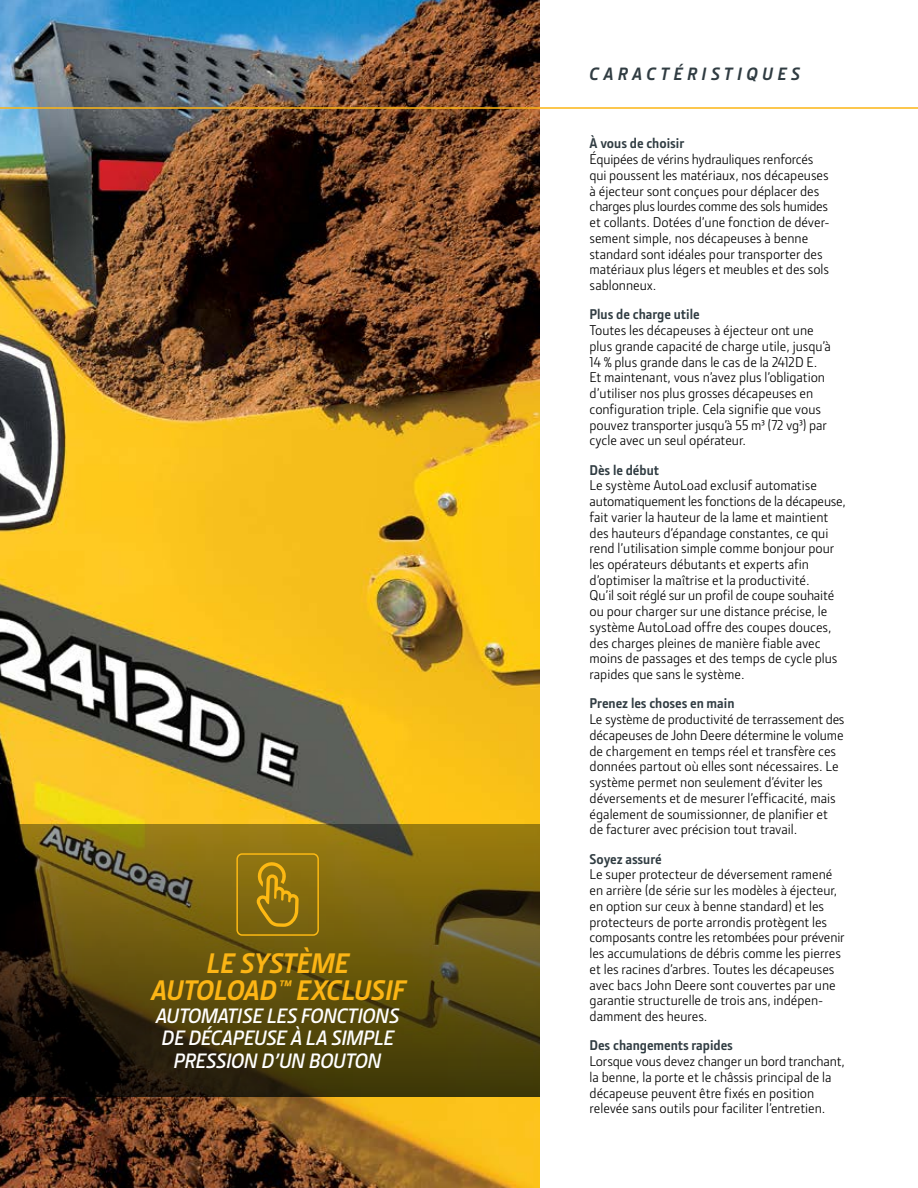
<style>
.page{position:relative;width:918px;height:1188px;background:#fff}
.page>*{position:absolute;margin:0;border:0;box-sizing:border-box;transform-origin:0 0}
.t1{font:italic 700 28.5px/27px "JD Sans Pro";letter-spacing:-.01em;color:#fcb515;text-align:center}
.t2{font:italic 600 21px/22.5px "JD Sans Pro";letter-spacing:-.015em;color:#fff;text-align:center}
.t3{font:italic 700 18px "JD Sans Pro";letter-spacing:.25em;color:#303c42}
.t4{font:14.25px/15.8px "JD Sans Pro";color:#000}
.t5{font:700 14.25px "JD Sans Pro";color:#303c42}
</style>
<div class="page">
<img style="left:0;top:110px;width:540px;height:1078px">
<img style="left:0;top:0;width:918px;height:110px">
<svg style="left:0;top:824px;width:540px;height:273px;background:#58490f"></svg>
<div style="left:236px;top:853px;width:83px;height:83px;border:2px solid #fdb913;border-radius:5px"></div>
<svg style="left:256px;top:862px;width:43px;height:65px;background:#a37f10"></svg>
<h1 class="t1" style="left:151px;top:949px;width:256px">LE SYSTÈME<br>AUTOLOAD™ EXCLUSIF</h1>
<h2 class="t2" style="left:156px;top:1004px;width:245px">AUTOMATISE LES FONCTIONS<br>DE DÉCAPEUSE À LA SIMPLE<br>PRESSION D’UN BOUTON</h2>
<p class="t3" style="left:590px;top:62px;width:212px">CARACTÉRISTIQUES</p>
<p class="t5" style="left:590px;top:134px;width:96px">À vous de choisir</p>
<p class="t4" style="left:590px;top:151px;width:241px">Équipées de vérins hydrauliques renforcés qui poussent les matériaux, nos décapeuses à éjecteur sont conçues pour déplacer des charges plus lourdes comme des sols humides et collants. Dotées d’une fonction de déver&shy;sement simple, nos décapeuses à benne standard sont idéales pour transporter des matériaux plus légers et meubles et des sols sablonneux.</p>
<p class="t5" style="left:590px;top:305px;width:112px">Plus de charge utile</p>
<p class="t4" style="left:590px;top:322px;width:243px">Toutes les décapeuses à éjecteur ont une plus grande capacité de charge utile, jusqu’à 14 % plus grande dans le cas de la 2412D E.<br>Et maintenant, vous n’avez plus l’obligation d’utiliser nos plus grosses décapeuses en configuration triple. Cela signifie que vous pouvez transporter jusqu’à 55 m³ (72 vg³) par cycle avec un seul opérateur.</p>
<p class="t5" style="left:590px;top:460px;width:71px">Dès le début</p>
<p class="t4" style="left:590px;top:477px;width:258px">Le système AutoLoad exclusif automatise automatiquement les fonctions de la décapeuse, fait varier la hauteur de la lame et maintient des hauteurs d’épandage constantes, ce qui rend l’utilisation simple comme bonjour pour les opérateurs débutants et experts afin d’optimiser la maîtrise et la productivité.<br>Qu’il soit réglé sur un profil de coupe souhaité ou pour charger sur une distance précise, le système AutoLoad offre des coupes douces, des charges pleines de manière fiable avec moins de passages et des temps de cycle plus rapides que sans le système.</p>
<p class="t5" style="left:590px;top:694px;width:146px">Prenez les choses en main</p>
<p class="t4" style="left:590px;top:711px;width:257px">Le système de productivité de terrassement des décapeuses de John Deere détermine le volume de chargement en temps réel et transfère ces données partout où elles sont nécessaires. Le système permet non seulement d’éviter les déversements et de mesurer l’efficacité, mais également de soumissionner, de planifier et de facturer avec précision tout travail.</p>
<p class="t5" style="left:590px;top:849px;width:74px">Soyez assuré</p>
<p class="t4" style="left:590px;top:866px;width:257px">Le super protecteur de déversement ramené en arrière (de série sur les modèles à éjecteur, en option sur ceux à benne standard) et les protecteurs de porte arrondis protègent les composants contre les retombées pour prévenir les accumulations de débris comme les pierres et les racines d’arbres. Toutes les décapeuses avec bacs John Deere sont couvertes par une garantie structurelle de trois ans, indépen&shy;damment des heures.</p>
<p class="t5" style="left:590px;top:1036px;width:145px">Des changements rapides</p>
<p class="t4" style="left:590px;top:1053px;width:257px">Lorsque vous devez changer un bord tranchant, la benne, la porte et le châssis principal de la décapeuse peuvent être fixés en position relevée sans outils pour faciliter l’entretien.</p>
</div>
